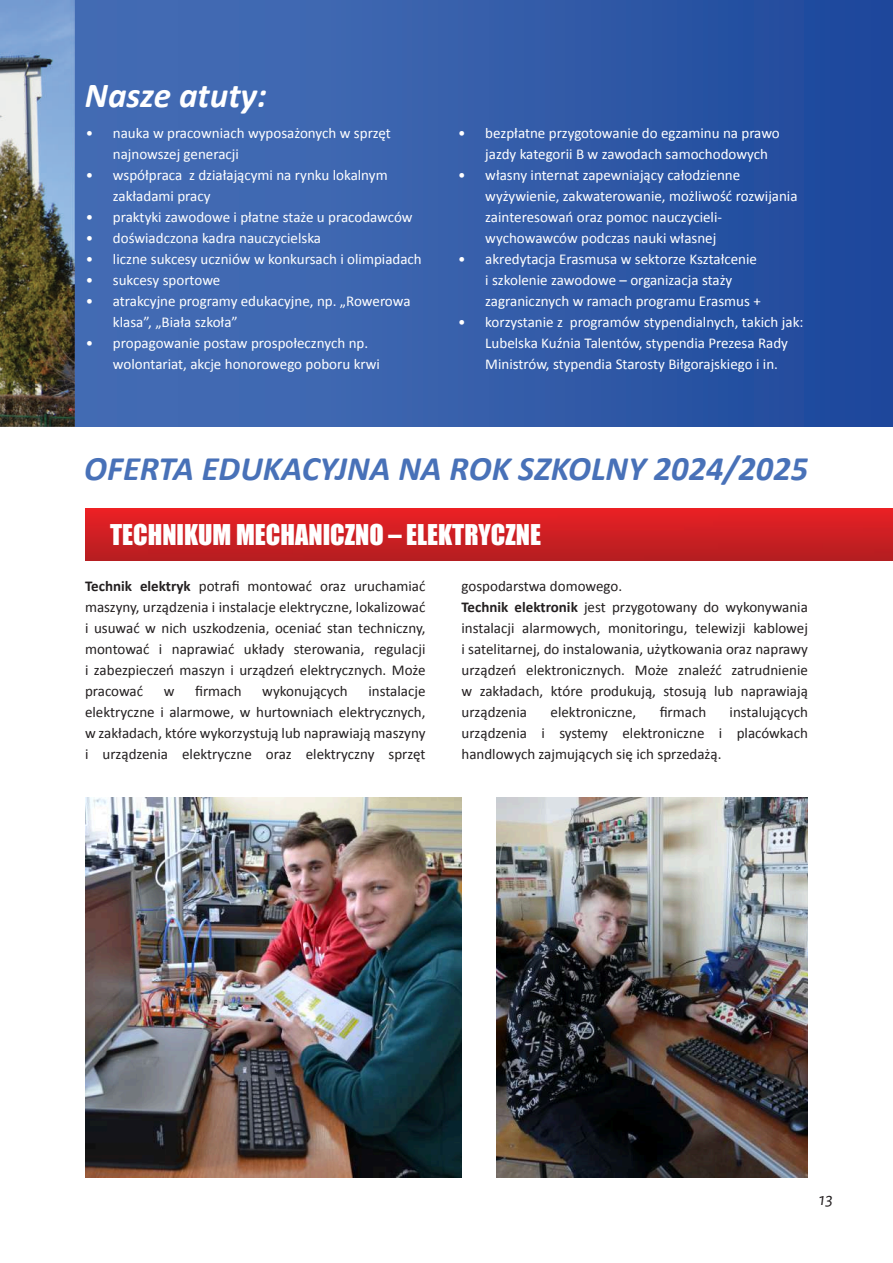
<style>
.page{position:relative;width:893px;height:1263px;background:#fff}
.page>*{position:absolute;margin:0;border:0;box-sizing:border-box;transform-origin:0 0}
.t1{font:italic 700 35.25px "Calibri";color:#fff}
.t2{font:italic 700 34.35px "Calibri";color:#4871b8}
.t3{font:26.25px "Impact";color:#fff}
.t4{font:italic 18px "Alegreya Sans";color:#231f20}
.t5{font:15px/21px "Calibri";color:#fff}
.t6{font:15px/21px "Calibri";color:#231f20;text-align:justify}
.s1{font-weight:700}
</style>
<div class="page">
<img style="left:85px;top:798px;width:376px;height:380px">
<div style="left:0;top:0;width:893px;height:426px;background:linear-gradient(to right,#4d74b9,#1f499c)"></div>
<img style="left:0;top:0;width:74px;height:427px">
<img style="left:85px;top:508px;width:808px;height:52px">
<img style="left:496px;top:798px;width:312px;height:380px">
<h1 class="t1" style="left:85px;top:81px;width:183px">Nasze atuty:</h1>
<p class="t5" style="left:113px;top:124px;width:279px;text-indent:-27px">• nauka w pracowniach wyposażonych w sprzęt najnowszej generacji</p>
<p class="t5" style="left:113px;top:166px;width:276px;text-indent:-27px">• współpraca z działającymi na rynku lokalnym zakładami pracy</p>
<p class="t5" style="left:86px;top:208px;width:328px">• praktyki zawodowe i płatne staże u pracodawców</p>
<p class="t5" style="left:86px;top:229px;width:237px">• doświadczona kadra nauczycielska</p>
<p class="t5" style="left:86px;top:250px;width:337px">• liczne sukcesy uczniów w konkursach i olimpiadach</p>
<p class="t5" style="left:86px;top:271px;width:136px">• sukcesy sportowe</p>
<p class="t5" style="left:113px;top:292px;width:299px;text-indent:-27px">• atrakcyjne programy edukacyjne, np. „Rowerowa klasa”, „Biała szkoła”</p>
<p class="t5" style="left:113px;top:334px;width:269px;text-indent:-27px">• propagowanie postaw prospołecznych np. wolontariat, akcje honorowego poboru krwi</p>
<p class="t5" style="left:485px;top:124px;width:296px;text-indent:-27px">• bezpłatne przygotowanie do egzaminu na prawo jazdy kategorii B w zawodach samochodowych</p>
<p class="t5" style="left:485px;top:166px;width:314px;text-indent:-27px">• własny internat zapewniający całodzienne wyżywienie, zakwaterowanie, możliwość rozwijania zainteresowań oraz pomoc nauczycieli&shy;wychowawców podczas nauki własnej</p>
<p class="t5" style="left:485px;top:250px;width:277px;text-indent:-27px">• akredytacja Erasmusa w sektorze Kształcenie i szkolenie zawodowe – organizacja staży zagranicznych w ramach programu Erasmus +</p>
<p class="t5" style="left:485px;top:313px;width:320px;text-indent:-27px">• korzystanie z programów stypendialnych, takich jak:<br>Lubelska Kuźnia Talentów, stypendia Prezesa Rady<br>Ministrów, stypendia Starosty Biłgorajskiego i in.</p>
<h2 class="t2" style="left:84px;top:454px;width:725px">OFERTA EDUKACYJNA NA ROK SZKOLNY 2024/2025</h2>
<h3 class="t3" style="left:110px;top:524px;width:432px">TECHNIKUM MECHANICZNO – ELEKTRYCZNE</h3>
<p class="t6" style="left:85px;top:576px;width:342px"><span class="s1">Technik elektryk</span> potrafi montować oraz uruchamiać maszyny, urządzenia i instalacje elektryczne, lokalizować i usuwać w nich uszkodzenia, oceniać stan techniczny, montować i naprawiać układy sterowania, regulacji i zabezpieczeń maszyn i urządzeń elektrycznych. Może pracować</p>
<p class="t6" style="left:164px;top:681px;width:12px">w</p>
<p class="t6" style="left:195px;top:681px;width:48px">firmach</p>
<p class="t6" style="left:262px;top:681px;width:87px">wykonujących</p>
<p class="t6" style="left:85px;top:681px;width:342px;text-indent:283px">instalacje elektryczne i alarmowe, w hurtowniach elektrycznych, w zakładach, które wykorzystują lub naprawiają maszyny i urządzenia elektryczne oraz elektryczny sprzęt</p>
<p class="t6" style="left:461px;top:576px;width:348px;text-align:left">gospodarstwa domowego.<br><span class="s1">Technik elektronik</span> jest przygotowany do wykonywania instalacji alarmowych, monitoringu, telewizji kablowej i satelitarnej, do instalowania, użytkowania oraz naprawy urządzeń elektronicznych. Może znaleźć zatrudnienie w zakładach, które produkują, stosują lub naprawiają urządzenia</p>
<p class="t6" style="left:550px;top:702px;width:87px">elektroniczne,</p>
<p class="t6" style="left:660px;top:702px;width:48px">firmach</p>
<p class="t6" style="left:461px;top:702px;width:348px;text-indent:268px">instalujących urządzenia i systemy elektroniczne i placówkach handlowych zajmujących się ich sprzedażą.</p>
<p class="t4" style="left:819px;top:1190px;width:15px">13</p>
</div>
